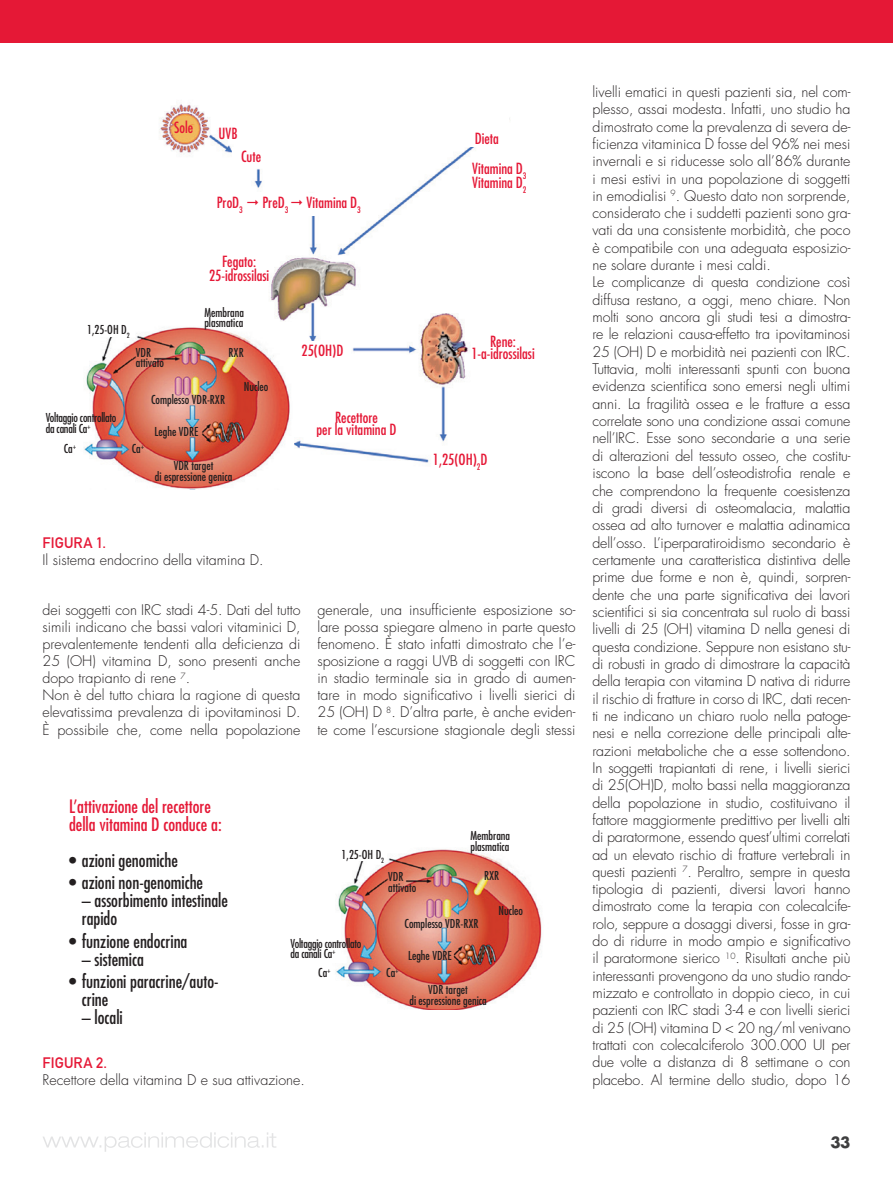
<style>
.page{position:relative;width:893px;height:1191px;background:#fff}
.page>*{position:absolute;margin:0;border:0;box-sizing:border-box;transform-origin:0 0}
.t1{font:condensed 18px/18px "Futura Std";color:#231f20}
.t2{font:condensed 18px/18px "Futura Std";color:#e51836}
.t3{font:condensed 15px/13.5px "Futura Std";color:#e51836;text-align:center}
.t4{font:15px "DIN Mittelschrift Std";letter-spacing:.005em;color:#e51836}
.t5{font:700 15px "Futura Std";color:#3e3e3f}
.t6{font:300 14.25px/17.2px "Futura Std";letter-spacing:-.01em;color:#231f20}
.t7{font:condensed 12px/10.5px "Futura Std";color:#231f20}
.t8{font:condensed 12px/10.5px "Futura Std";letter-spacing:-.02em;color:#231f20}
</style>
<div class="page">
<svg style="left:43px;top:1132px;width:233px;height:19px"></svg>
<div style="left:0;top:0;width:893px;height:43px;background:#e51836"></div>
<img style="left:159px;top:104px;width:351px;height:338px">
<div style="left:208px;top:193px;width:162px;height:23px;background:#fff"></div>
<div style="left:311px;top:409px;width:91px;height:33px;background:#fff"></div>
<div style="left:294px;top:341px;width:57px;height:27px;background:#fff"></div>
<div style="left:233px;top:147px;width:37px;height:19px;background:#fff"></div>
<div style="left:460px;top:160px;width:79px;height:33px;background:#fff"></div>
<div style="left:465px;top:109px;width:44px;height:37px;background:#fff"></div>
<img style="left:84px;top:322px;width:210px;height:167px">
<img style="left:335px;top:849px;width:207px;height:161px">
<img style="left:294px;top:437px;width:143px;height:26px">
<div style="left:87px;top:322px;width:45px;height:14px;background:#fff"></div>
<div style="left:342px;top:846px;width:44px;height:14px;background:#fff"></div>
<p class="t3" style="left:174px;top:121px;width:21px">Sole</p>
<p class="t3" style="left:219px;top:127px;width:21px">UVB</p>
<p class="t3" style="left:241px;top:149px;width:22px">Cute</p>
<p class="t3" style="left:217px;top:195px;width:28px">ProD<sub>3</sub></p>
<p class="t3" style="left:262px;top:195px;width:100px">PreD<sub>3</sub> Vitamina D<sub>3</sub></p>
<p class="t3" style="left:475px;top:132px;width:26px">Dieta</p>
<p class="t3" style="left:472px;top:162px;width:56px;text-align:left">Vitamina D<sub>3<br></sub>Vitamina D<sub>2</sub></p>
<p class="t7" style="left:87px;top:325px;width:44px">1,25-OH D<sub>2</sub></p>
<p class="t7" style="left:136px;top:347px;width:30px">VDR attivato</p>
<p class="t3" style="left:209px;top:255px;width:62px">Fegato:<br>25-idrossilasi</p>
<p class="t7" style="left:204px;top:307px;width:41px">Membrana plasmatica</p>
<p class="t7" style="left:229px;top:347px;width:17px">RXR</p>
<p class="t7" style="left:244px;top:381px;width:26px">Nucleo</p>
<p class="t3" style="left:302px;top:343px;width:43px">25(OH)D</p>
<p class="t3" style="left:471px;top:335px;width:65px;line-height:12px">Rene:<br>1-a-idrossilasi</p>
<p class="t8" style="left:46px;top:412px;width:72px">Voltaggio controllato da canali Ca<sup>+</sup></p>
<p class="t7" style="left:64px;top:443px;width:14px">Ca<sup>+</sup></p>
<p class="t7" style="left:151px;top:394px;width:75px">Complesso VDR-RXR</p>
<p class="t7" style="left:132px;top:443px;width:14px">Ca<sup>+</sup></p>
<p class="t7" style="left:155px;top:426px;width:45px">Leghe VDRE</p>
<p class="t7" style="left:155px;top:460px;width:79px;text-align:center">VDR target<br>di espressione genica</p>
<p class="t4" style="left:43px;top:533px;width:65px">FIGURA 1.</p>
<p class="t6" style="left:43px;top:551px;width:223px">Il sistema endocrino della vitamina D.</p>
<p class="t3" style="left:317px;top:412px;width:81px;line-height:12px">Recettore<br>per la vitamina D</p>
<p class="t3" style="left:433px;top:452px;width:56px">1,25(OH)<sub>2</sub>D</p>
<p class="t6" style="left:43px;top:601px;width:260px">dei soggetti con IRC stadi 4-5. Dati del tutto simili indicano che bassi valori vitaminici D, prevalentemente tendenti alla deficienza di 25 (OH) vitamina D, sono presenti anche dopo trapianto di rene <sup>7</sup>.<br>Non è del tutto chiara la ragione di questa elevatissima prevalenza di ipovitaminosi D.<br>È possibile che, come nella popolazione</p>
<p class="t6" style="left:317px;top:601px;width:259px;text-align:justify">generale, una insufficiente esposizione so&shy;lare possa spiegare almeno in parte questo fenomeno. È stato infatti dimostrato che l’e&shy;sposizione a raggi UVB di soggetti con IRC in stadio terminale sia in grado di aumen&shy;tare in modo significativo i livelli sierici di 25 (OH) D <sup>8</sup>. D’altra parte, è anche eviden&shy;te come l’escursione stagionale degli stessi</p>
<p class="t2" style="left:69px;top:797px;width:154px">L’attivazione del recettore della vitamina D conduce a:</p>
<p class="t1" style="left:69px;top:851px;width:110px">• azioni genomiche</p>
<p class="t1" style="left:69px;top:873px;width:136px">• azioni non-genomiche</p>
<p class="t1" style="left:82px;top:891px;width:148px">– assorbimento intestinale rapido</p>
<p class="t1" style="left:69px;top:932px;width:120px">• funzione endocrina</p>
<p class="t1" style="left:82px;top:950px;width:64px">– sistemica</p>
<p class="t1" style="left:82px;top:972px;width:138px;text-indent:-13px">• funzioni paracrine/auto&shy;crine</p>
<p class="t1" style="left:82px;top:1008px;width:43px">– locali</p>
<p class="t7" style="left:342px;top:849px;width:44px">1,25-OH D<sub>2</sub></p>
<p class="t7" style="left:388px;top:871px;width:30px">VDR attivato</p>
<p class="t7" style="left:470px;top:830px;width:41px">Membrana plasmatica</p>
<p class="t7" style="left:484px;top:870px;width:17px">RXR</p>
<p class="t7" style="left:498px;top:905px;width:26px">Nucleo</p>
<p class="t8" style="left:291px;top:938px;width:72px">Voltaggio controllato da canali Ca<sup>+</sup></p>
<p class="t7" style="left:318px;top:967px;width:14px">Ca<sup>+</sup></p>
<p class="t7" style="left:405px;top:918px;width:75px">Complesso VDR-RXR</p>
<p class="t7" style="left:386px;top:967px;width:14px">Ca<sup>+</sup></p>
<p class="t7" style="left:408px;top:950px;width:45px">Leghe VDRE</p>
<p class="t7" style="left:409px;top:984px;width:79px;text-align:center">VDR target<br>di espressione genica</p>
<p class="t4" style="left:43px;top:1053px;width:66px">FIGURA 2.</p>
<p class="t6" style="left:43px;top:1071px;width:264px">Recettore della vitamina D e sua attivazione.</p>
<p class="t6" style="left:592px;top:83px;width:259px">livelli ematici in questi pazienti sia, nel com&shy;plesso, assai modesta. Infatti, uno studio ha dimostrato come la prevalenza di severa de&shy;ficienza vitaminica D fosse del 96% nei mesi invernali e si riducesse solo all’86% durante i mesi estivi in una popolazione di soggetti in emodialisi <sup>9</sup>. Questo dato non sorprende, considerato che i suddetti pazienti sono gra&shy;vati da una consistente morbidità, che poco è compatibile con una adeguata esposizio&shy;ne solare durante i mesi caldi.<br>Le complicanze di questa condizione così diffusa restano, a oggi, meno chiare. Non molti sono ancora gli studi tesi a dimostra&shy;re le relazioni causa-effetto tra ipovitaminosi 25 (OH) D e morbidità nei pazienti con IRC.<br>Tuttavia, molti interessanti spunti con buona evidenza scientifica sono emersi negli ultimi anni. La fragilità ossea e le fratture a essa correlate sono una condizione assai comune nell’IRC. Esse sono secondarie a una serie di alterazioni del tessuto osseo, che costitu&shy;iscono la base dell’osteodistrofia renale e che comprendono la frequente coesistenza di gradi diversi di osteomalacia, malattia ossea ad alto turnover e malattia adinamica dell’osso. L’iperparatiroidismo secondario è certamente una caratteristica distintiva delle prime due forme e non è, quindi, sorpren&shy;dente che una parte significativa dei lavori scientifici si sia concentrata sul ruolo di bassi livelli di 25 (OH) vitamina D nella genesi di questa condizione. Seppure non esistano stu&shy;di robusti in grado di dimostrare la capacità della terapia con vitamina D nativa di ridurre il rischio di fratture in corso di IRC, dati recen&shy;ti ne indicano un chiaro ruolo nella patoge&shy;nesi e nella correzione delle principali alte&shy;razioni metaboliche che a esse sottendono.<br>In soggetti trapiantati di rene, i livelli sierici di 25(OH)D, molto bassi nella maggioranza della popolazione in studio, costituivano il fattore maggiormente predittivo per livelli alti di paratormone, essendo quest’ultimi correlati ad un elevato rischio di fratture vertebrali in questi pazienti <sup>7</sup>. Peraltro, sempre in questa tipologia di pazienti, diversi lavori hanno dimostrato come la terapia con colecalcife&shy;rolo, seppure a dosaggi diversi, fosse in gra&shy;do di ridurre in modo ampio e significativo il paratormone sierico <sup>10</sup>. Risultati anche più interessanti provengono da uno studio rando&shy;mizzato e controllato in doppio cieco, in cui pazienti con IRC stadi 3-4 e con livelli sierici di 25 (OH) vitamina D &lt; 20 ng/ml venivano trattati con colecalciferolo 300.000 UI per due volte a distanza di 8 settimane o con placebo. Al termine dello studio, dopo 16</p>
<p class="t5" style="left:830px;top:1132px;width:22px">33</p>
</div>
